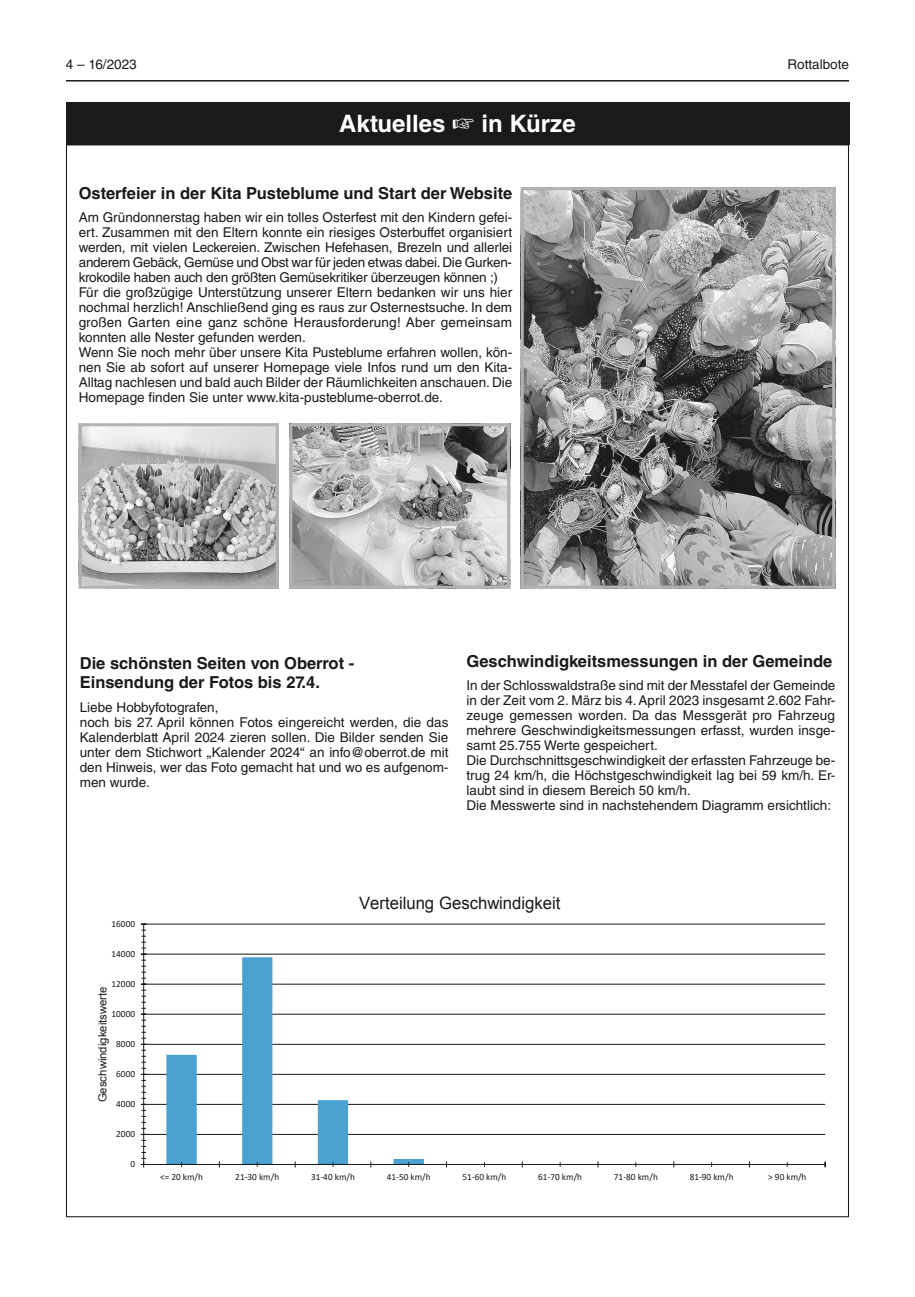
<style>
.page{position:relative;width:915px;height:1297px;background:#fff}
.page>*{position:absolute;margin:0;border:0;box-sizing:border-box;transform-origin:0 0}
.t1{font:700 24px "Helvetica LT Std";color:#fff}
.t2{font:17.1px "Arial";color:#1a1a18}
.t3{font:700 16.5px/19.5px "Helvetica LT Std";color:#1a1a18}
.t4{font:13.5px/15px "Helvetica LT Std";color:#1a1a18}
.t5{font:11.1px "Arial";color:#1a1a18}
.t6{font:9.45px "Calibri";color:#1a1a18}
</style>
<div class="page">
<hr style="left:66px;top:80px;width:782px;height:2px;background:#1a1a18">
<div style="left:66px;top:102px;width:782px;height:42px;background:#1a1a18"></div>
<img style="left:524px;top:191px;width:306px;height:394px">
<div style="left:520px;top:187px;width:314px;height:402px;border:3px solid #b1b2b2"></div>
<img style="left:293px;top:427px;width:213px;height:158px">
<div style="left:289px;top:423px;width:221px;height:166px;border:3px solid #b1b2b2"></div>
<img style="left:83px;top:427px;width:192px;height:158px">
<div style="left:79px;top:423px;width:200px;height:166px;border:3px solid #b1b2b2"></div>
<hr style="left:144px;top:1134px;width:680px;height:1px;background:#1a1a18">
<hr style="left:144px;top:1104px;width:680px;height:1px;background:#1a1a18">
<hr style="left:144px;top:1074px;width:680px;height:1px;background:#1a1a18">
<hr style="left:144px;top:1044px;width:680px;height:1px;background:#1a1a18">
<hr style="left:144px;top:1014px;width:680px;height:1px;background:#1a1a18">
<hr style="left:144px;top:984px;width:680px;height:1px;background:#1a1a18">
<hr style="left:144px;top:954px;width:680px;height:1px;background:#1a1a18">
<hr style="left:144px;top:924px;width:680px;height:1px;background:#1a1a18">
<svg style="left:166px;top:957px;width:333px;height:207px"></svg>
<hr style="left:144px;top:1164px;width:680px;height:1px;background:#1a1a18">
<svg style="left:141px;top:924px;width:6px;height:243px"></svg>
<p class="t4" style="left:66px;top:57px;width:72px">4 – 16/2023</p>
<p class="t4" style="left:787px;top:57px;width:63px">Rottalbote</p>
<h1 class="t1" style="left:339px;top:109px;width:238px">Aktuelles ☞ in Kürze</h1>
<p class="t3" style="left:79px;top:183px;width:435px">Osterfeier in der Kita Pusteblume und Start der Website</p>
<p class="t4" style="left:79px;top:210px;width:435px">Am Gründonnerstag haben wir ein tolles Osterfest mit den Kindern gefei&shy;ert. Zusammen mit den Eltern konnte ein riesiges Osterbuffet organisiert werden, mit vielen Leckereien. Zwischen Hefehasen, Brezeln und allerlei anderem Gebäck, Gemüse und Obst war für jeden etwas dabei. Die Gurken&shy;krokodile haben auch den größten Gemüsekritiker überzeugen können ;)<br>Für die großzügige Unterstützung unserer Eltern bedanken wir uns hier nochmal herzlich! Anschließend ging es raus zur Osternestsuche. In dem großen Garten eine ganz schöne Herausforderung! Aber gemeinsam konnten alle Nester gefunden werden.<br>Wenn Sie noch mehr über unsere Kita Pusteblume erfahren wollen, kön&shy;nen Sie ab sofort auf unserer Homepage viele Infos rund um den Kita-Alltag nachlesen und bald auch Bilder der Räumlichkeiten anschauen. Die Homepage finden Sie unter www.kita-pusteblume-oberrot.de.</p>
<p class="t3" style="left:80px;top:653px;width:276px">Die schönsten Seiten von Oberrot -<br>Einsendung der Fotos bis 27.4.</p>
<p class="t4" style="left:80px;top:700px;width:370px">Liebe Hobbyfotografen,<br>noch bis 27. April können Fotos eingereicht werden, die das Kalenderblatt April 2024 zieren sollen. Die Bilder senden Sie unter dem Stichwort „Kalender 2024“ an info@oberrot.de mit den Hinweis, wer das Foto gemacht hat und wo es aufgenom&shy;men wurde.</p>
<p class="t3" style="left:466px;top:651px;width:367px">Geschwindigkeitsmessungen in der Gemeinde</p>
<p class="t4" style="left:466px;top:678px;width:370px">In der Schlosswaldstraße sind mit der Messtafel der Gemeinde in der Zeit vom 2. März bis 4. April 2023 insgesamt 2.602 Fahr&shy;zeuge gemessen worden. Da das Messgerät pro Fahrzeug mehrere Geschwindigkeitsmessungen erfasst, wurden insge&shy;samt 25.755 Werte gespeichert.<br>Die Durchschnittsgeschwindigkeit der erfassten Fahrzeuge be&shy;trug 24 km/h, die Höchstgeschwindigkeit lag bei 59 km/h. Er&shy;laubt sind in diesem Bereich 50 km/h.<br>Die Messwerte sind in nachstehendem Diagramm ersichtlich:</p>
<p class="t6" style="left:111px;top:917px;width:25px">16000</p>
<p class="t6" style="left:111px;top:947px;width:25px">14000</p>
<p class="t6" style="left:111px;top:977px;width:25px">12000</p>
<p class="t5" style="left:95px;top:1102px;width:118px;rotate:-90deg">Geschwindigkeitswerte</p>
<p class="t6" style="left:111px;top:1007px;width:25px">10000</p>
<p class="t6" style="left:116px;top:1037px;width:20px">8000</p>
<p class="t6" style="left:116px;top:1067px;width:20px">6000</p>
<p class="t6" style="left:116px;top:1097px;width:20px">4000</p>
<p class="t6" style="left:116px;top:1127px;width:20px">2000</p>
<p class="t6" style="left:130px;top:1157px;width:6px">0</p>
<p class="t2" style="left:359px;top:891px;width:203px">Verteilung Geschwindigkeit</p>
<p class="t6" style="left:160px;top:1170px;width:44px">&lt;= 20 km/h</p>
<p class="t6" style="left:235px;top:1170px;width:45px">21-30 km/h</p>
<p class="t6" style="left:311px;top:1170px;width:45px">31-40 km/h</p>
<p class="t6" style="left:386px;top:1170px;width:45px">41-50 km/h</p>
<p class="t6" style="left:462px;top:1170px;width:45px">51-60 km/h</p>
<p class="t6" style="left:538px;top:1170px;width:45px">61-70 km/h</p>
<p class="t6" style="left:613px;top:1170px;width:45px">71-80 km/h</p>
<p class="t6" style="left:689px;top:1170px;width:45px">81-90 km/h</p>
<p class="t6" style="left:768px;top:1170px;width:40px">&gt; 90 km/h</p>
</div>
